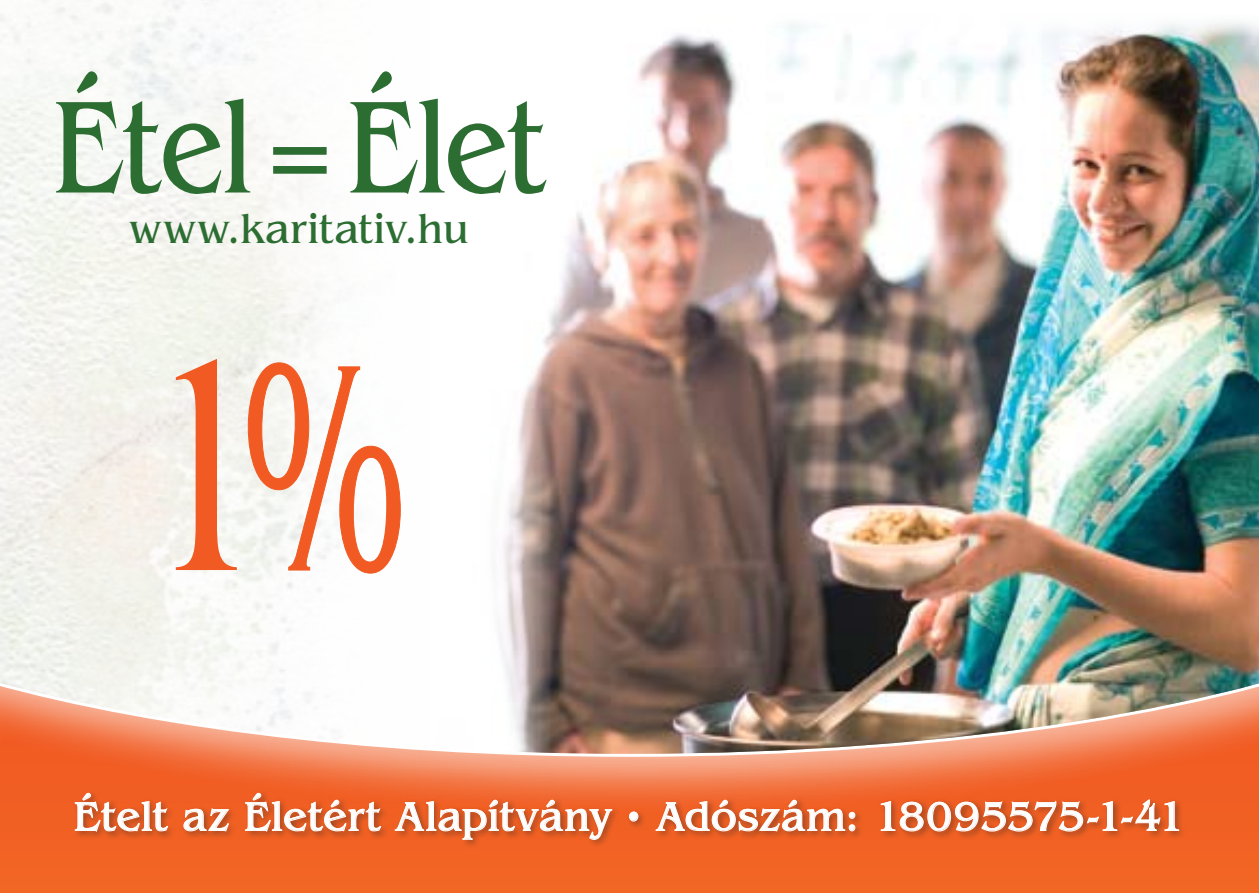
<style>
.page{position:relative;width:1259px;height:893px;background:#fff}
.page>*{position:absolute;margin:0;border:0;box-sizing:border-box;transform-origin:0 0}
.t1{font:308.7px "Benguiat Book Hun";color:#f15a22;scale:.61 1}
.t2{font:137.4px "Benguiat Book Hun";letter-spacing:-.025em;color:#2c6d32;scale:.83 1}
.t3{font:42.9px "Benguiat Book Hun";letter-spacing:.01em;color:#2c6d32}
.t4{font:42px "Benguiat Book Hun";letter-spacing:.01em;color:#fff}
</style>
<div class="page">
<img style="left:503px;top:22px;width:756px;height:607px">
<div style="left:0;top:629px;width:1259px;height:264px;background:#fff;opacity:.6"></div>
<svg style="left:247px;top:362px;width:154px;height:212px"></svg>
<div style="left:72px;top:790px;width:1115px;height:59px;background:#231f20;opacity:.4"></div>
<svg style="left:74px;top:792px;width:95px;height:41px;background:#e17447"></svg>
<svg style="left:183px;top:806px;width:47px;height:26px"></svg>
<svg style="left:244px;top:792px;width:138px;height:41px;background:#e17346"></svg>
<svg style="left:394px;top:799px;width:219px;height:41px;background:#e17245"></svg>
<div style="left:629px;top:811px;width:9px;height:11px;border:1px solid #fff;border-radius:50%"></div>
<svg style="left:655px;top:799px;width:191px;height:34px;background:#df764b"></svg>
<div style="left:849px;top:824px;width:6px;height:7px;border:1px solid #fff;border-radius:50%"></div>
<div style="left:849px;top:812px;width:6px;height:7px;border:1px solid #fff;border-radius:50%"></div>
<svg style="left:880px;top:797px;width:299px;height:35px;background:#e07346"></svg>
<h2 class="t2" style="left:52px;top:71px;width:597px">Étel=Élet</h2>
<p class="t3" style="left:129px;top:205px;width:341px">www.karitativ.hu</p>
<h1 class="t1" style="left:146px;top:297px;width:432px">1%</h1>
<p class="t4" style="left:74px;top:793px;width:1112px">Ételt az Életért Alapítvány • Adószám: 18095575-1-41</p>
</div>
